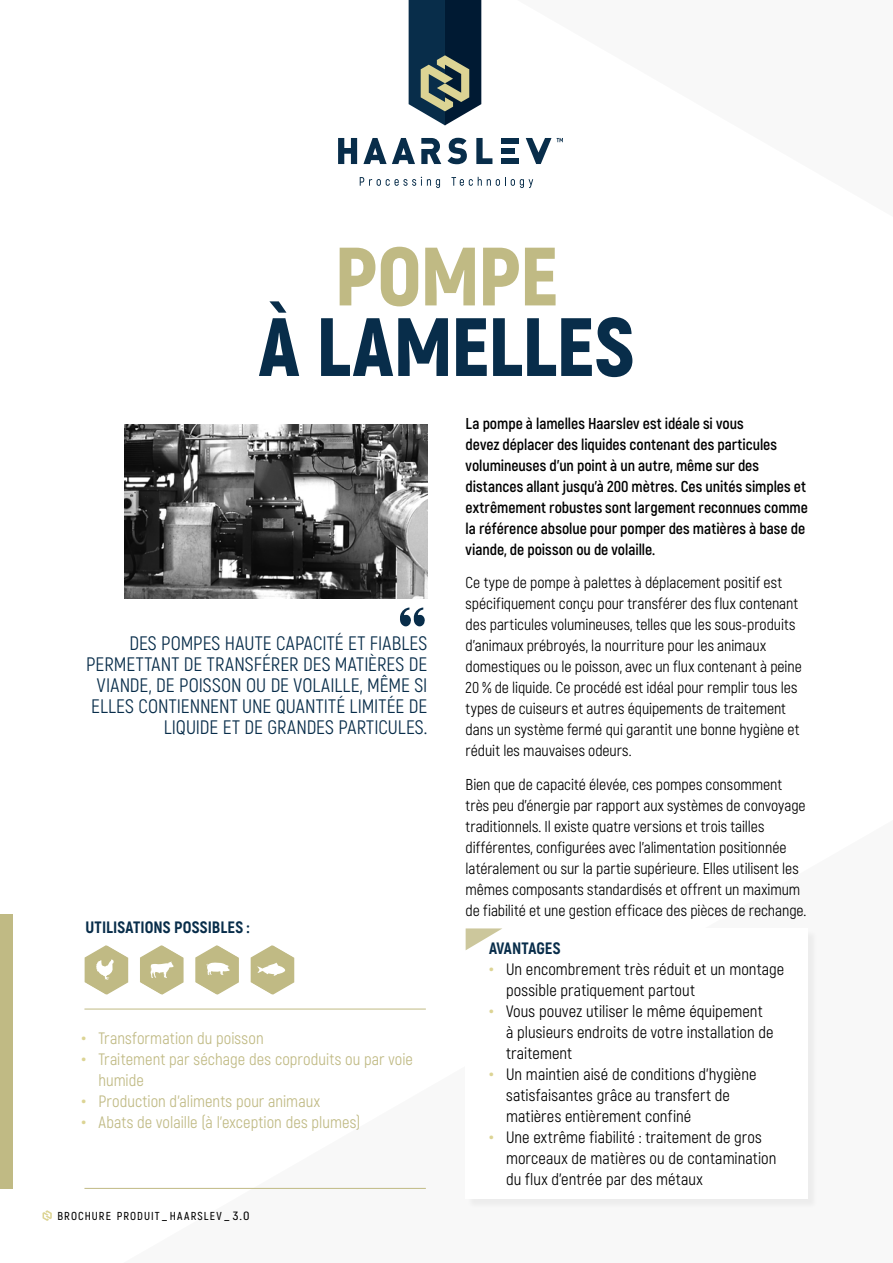
<style>
.page{position:relative;width:893px;height:1263px;background:#fff}
.page>*{position:absolute;margin:0;border:0;box-sizing:border-box;transform-origin:0 0}
.t1{font:900 82.5px "Akrobat";letter-spacing:-.005em;color:#082d4a}
.t2{font:900 82.5px "Akrobat";letter-spacing:-.02em;color:#c0ba84}
.t3{font:19.5px/21px "Akrobat";letter-spacing:.005em;color:#082d4a;text-align:right}
.t4{font:16.5px/21px "Akrobat";letter-spacing:.005em;color:#000}
.t5{font:16.5px/21px "Akrobat";letter-spacing:.005em;color:#c0ba84}
.t6{font:800 16.5px "Akrobat";letter-spacing:.005em;color:#082d4a}
.t7{font:15.75px/21px "Akrobat";letter-spacing:-.005em;color:#000}
.t8{font:700 15.75px/21px "Akrobat";letter-spacing:-.005em;color:#000}
.t9{font:600 11.55px "Akrobat";letter-spacing:.095em;color:#000}
.s1{font-weight:700;font-size:22.5px;color:#dcd494}
.s2{font-size:12px}
</style>
<div class="page">
<svg style="left:43px;top:1210px;width:9px;height:11px"></svg>
<svg style="left:400px;top:607px;width:25px;height:20px"></svg>
<div style="left:467px;top:930px;width:351px;height:280px;background:#efefef"></div>
<div style="left:466px;top:928px;width:342px;height:271px;background:#fff"></div>
<svg style="left:466px;top:928px;width:36px;height:22px"></svg>
<svg style="left:360px;top:177px;width:80px;height:11px"></svg>
<svg style="left:451px;top:177px;width:82px;height:11px"></svg>
<svg style="left:557px;top:138px;width:6px;height:4px"></svg>
<svg style="left:338px;top:138px;width:19px;height:26px"></svg>
<svg style="left:526px;top:138px;width:25px;height:26px"></svg>
<svg style="left:363px;top:138px;width:52px;height:26px"></svg>
<svg style="left:421px;top:138px;width:20px;height:26px"></svg>
<svg style="left:447px;top:138px;width:20px;height:26px"></svg>
<svg style="left:476px;top:138px;width:16px;height:26px"></svg>
<div style="left:501px;top:158px;width:17px;height:6px;background:#082d4a"></div>
<div style="left:501px;top:148px;width:13px;height:6px;background:#082d4a"></div>
<div style="left:501px;top:138px;width:17px;height:6px;background:#082d4a"></div>
<svg style="left:409px;top:0;width:72px;height:125px;background:#384f5b"></svg>
<svg style="left:251px;top:945px;width:43px;height:50px"></svg>
<svg style="left:140px;top:945px;width:44px;height:50px"></svg>
<svg style="left:195px;top:945px;width:44px;height:50px"></svg>
<svg style="left:85px;top:945px;width:43px;height:50px"></svg>
<hr style="left:84px;top:1009px;width:342px;height:1px;background:#c0ba84">
<hr style="left:84px;top:1188px;width:342px;height:1px;background:#c0ba84">
<div style="left:0;top:914px;width:13px;height:274px;background:#c0ba84"></div>
<img style="left:124px;top:425px;width:303px;height:173px">
<h1 class="t2" style="left:335px;top:223px;width:225px">POMPE</h1>
<h1 class="t1" style="left:259px;top:294px;width:377px">À LAMELLES</h1>
<p class="t3" style="left:86px;top:632px;width:343px">DES POMPES HAUTE CAPACITÉ ET FIABLES PERMETTANT DE TRANSFÉRER DES MATIÈRES DE VIANDE, DE POISSON OU DE VOLAILLE, MÊME SI ELLES CONTIENNENT UNE QUANTITÉ LIMITÉE DE LIQUIDE ET DE GRANDES PARTICULES.</p>
<p class="t6" style="left:86px;top:916px;width:166px">UTILISATIONS POSSIBLES :</p>
<p class="t5" style="left:81px;top:1028px;width:184px"><span class="s1">•</span> Transformation du poisson</p>
<p class="t5" style="left:98px;top:1049px;width:316px;text-indent:-17px"><span class="s1">•</span> Traitement par séchage des coproduits ou par voie humide</p>
<p class="t5" style="left:81px;top:1091px;width:240px"><span class="s1">•</span> Production d'aliments pour animaux</p>
<p class="t5" style="left:81px;top:1112px;width:281px"><span class="s1">•</span> Abats de volaille (à l'exception des plumes)</p>
<p class="t9" style="left:57px;top:1209px;width:194px">BROCHURE PRODUIT<span class="s2">_</span>HAARSLEV<span class="s2">_ 3.0</span></p>
<p class="t8" style="left:466px;top:413px;width:344px">La pompe à lamelles Haarslev est idéale si vous<br>devez déplacer des liquides contenant des particules volumineuses d'un point à un autre, même sur des distances allant jusqu'à 200 mètres. Ces unités simples et extrêmement robustes sont largement reconnues comme la référence absolue pour pomper des matières à base de viande, de poisson ou de volaille.</p>
<p class="t7" style="left:466px;top:572px;width:338px">Ce type de pompe à palettes à déplacement positif est spécifiquement conçu pour transférer des flux contenant des particules volumineuses, telles que les sous-produits d'animaux prébroyés, la nourriture pour les animaux domestiques ou le poisson, avec un flux contenant à peine 20 % de liquide. Ce procédé est idéal pour remplir tous les types de cuiseurs et autres équipements de traitement dans un système fermé qui garantit une bonne hygiène et réduit les mauvaises odeurs.</p>
<p class="t7" style="left:466px;top:774px;width:342px">Bien que de capacité élevée, ces pompes consomment très peu d'énergie par rapport aux systèmes de convoyage traditionnels. Il existe quatre versions et trois tailles différentes, configurées avec l'alimentation positionnée latéralement ou sur la partie supérieure. Elles utilisent les mêmes composants standardisés et offrent un maximum de fiabilité et une gestion efficace des pièces de rechange.</p>
<p class="t6" style="left:489px;top:938px;width:73px">AVANTAGES</p>
<p class="t4" style="left:506px;top:959px;width:280px;text-indent:-17px"><span class="s1">•</span> Un encombrement très réduit et un montage possible pratiquement partout</p>
<p class="t4" style="left:506px;top:1001px;width:269px;text-indent:-17px"><span class="s1">•</span> Vous pouvez utiliser le même équipement à plusieurs endroits de votre installation de traitement</p>
<p class="t4" style="left:506px;top:1064px;width:252px;text-indent:-17px"><span class="s1">•</span> Un maintien aisé de conditions d'hygiène satisfaisantes grâce au transfert de matières entièrement confiné</p>
<p class="t4" style="left:506px;top:1127px;width:272px;text-indent:-17px"><span class="s1">•</span> Une extrême fiabilité : traitement de gros morceaux de matières ou de contamination du flux d'entrée par des métaux</p>
</div>
